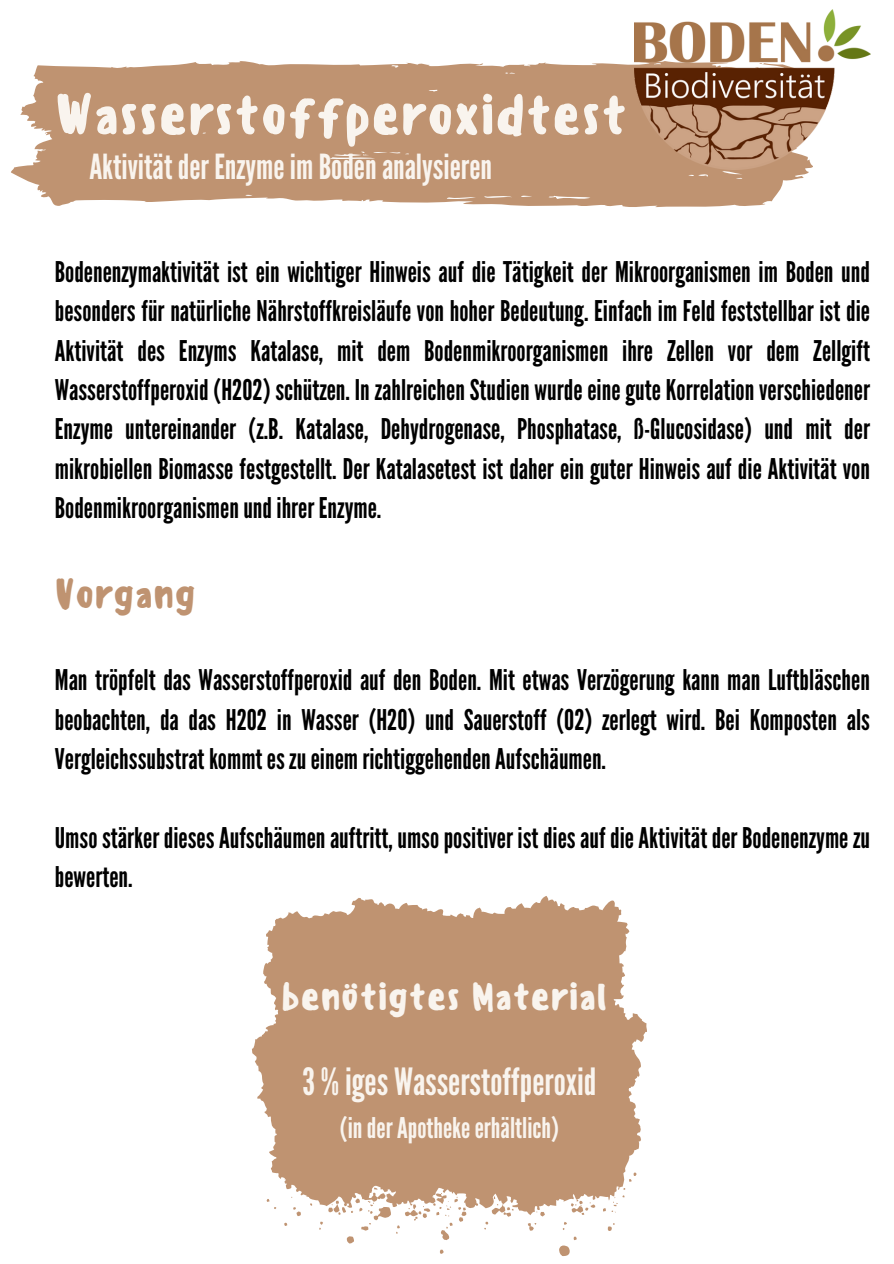
<style>
.page{position:relative;width:894px;height:1264px;background:#fff}
.page>*{position:absolute;margin:0;border:0;box-sizing:border-box;transform-origin:0 0}
.t1{font:500 54.75px "Sensei";color:#f9f4ee}
.t2{font:500 39px "Sensei";color:#bf9371}
.t3{font:37.5px "League Gothic";color:#f9f4ee}
.t4{font:500 37.5px "Sensei";color:#f9f4ee}
.t5{font:34.5px "League Gothic";color:#f9f4ee}
.t6{font:28.5px/39.3px "League Gothic";color:#000;text-align:justify}
.t7{font:28.5px "League Gothic";color:#f9f4ee}
</style>
<div class="page">
<svg style="left:11px;top:61px;width:798px;height:147px;background:#c69f80"></svg>
<img style="left:634px;top:9px;width:235px;height:160px">
<svg style="left:252px;top:896px;width:394px;height:359px;fill:#bf9371"></svg>
<p class="t1" style="left:55px;top:82px;width:574px">Wasserstoffperoxidtest</p>
<p class="t5" style="left:89px;top:147px;width:404px">Aktivitätder Enzymeim Bodenanalysieren</p>
<h1 class="t6" style="left:55px;top:253px;width:816px">Bodenenzymaktivität ist ein wichtiger Hinweis auf die Tätigkeit der Mikroorganismen im Boden und besonders für natürliche Nährstoffkreisläufe von hoher Bedeutung. Einfach im Feld feststellbar ist die Aktivität des Enzyms Katalase, mit dem Bodenmikroorganismen ihre Zellen vor dem Zellgift Wasserstoffperoxid (H2O2) schützen. In zahlreichen Studien wurde eine gute Korrelation verschiedener Enzyme untereinander (z.B. Katalase, Dehydrogenase, Phosphatase, ß-Glucosidase) und mit der mikrobiellen Biomasse festgestellt. Der Katalasetest ist daher ein guter Hinweis auf die Aktivität von Bodenmikroorganismenundihrer Enzyme.</h1>
<h3 class="t2" style="left:55px;top:571px;width:143px">Vorgang</h3>
<p class="t6" style="left:55px;top:661px;width:816px">Man tröpfelt das Wasserstoffperoxid auf den Boden. Mit etwas Verzögerung kann man Luftbläschen beobachten, da das H2O2 in Wasser (H2O) und Sauerstoff (O2) zerlegt wird. Bei Komposten als Vergleichssubstratkommteszueinem richtiggehendenAufschäumen.</p>
<h2 class="t6" style="left:55px;top:818px;width:816px">Umso stärker dieses Aufschäumen auftritt, umso positiver ist dies auf die Aktivität der Bodenenzyme zu bewerten.</h2>
<p class="t4" style="left:281px;top:974px;width:327px">benötigtes Material</p>
<p class="t3" style="left:302px;top:1059px;width:295px">3 % iges Wasserstoffperoxid</p>
<p class="t7" style="left:340px;top:1111px;width:220px">(inderApothekeerhältlich)</p>
</div>
